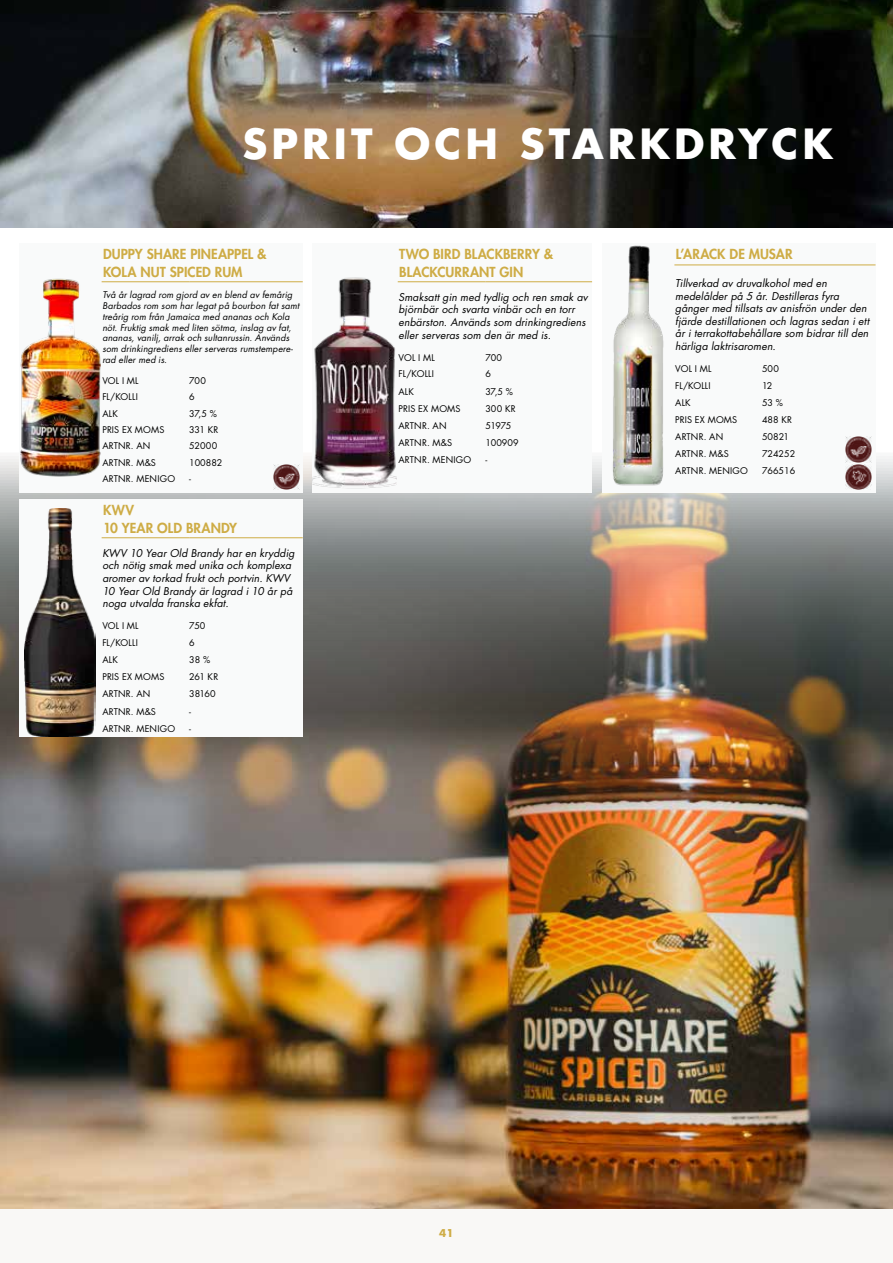
<style>
.page{position:relative;width:893px;height:1263px;background:#fff}
.page>*{position:absolute;margin:0;border:0;box-sizing:border-box;transform-origin:0 0}
.t1{font:700 40.5px "Futura Std";letter-spacing:.1em;color:#fff}
.t2{font:800 13.5px/18px "Futura Std";letter-spacing:.005em;color:#ceac45}
.t3{font:italic 10.5px/12.6px "Futura Std";letter-spacing:.01em;color:#000}
.t4{font:700 10.5px "Futura Std";color:#ceac45}
.t5{font:9px "Futura Std";letter-spacing:.02em;color:#000}
.t6{font:italic 9px/10.8px "Futura Std";letter-spacing:.015em;color:#000}
</style>
<div class="page">
<img style="left:0;top:456px;width:893px;height:753px">
<div style="left:0;top:1209px;width:893px;height:54px;background:#f9f8f6"></div>
<img style="left:0;top:0;width:893px;height:227px">
<div style="left:19px;top:500px;width:83px;height:237px;background:#f9fafa"></div>
<img style="left:25px;top:509px;width:70px;height:228px">
<div style="left:102px;top:500px;width:201px;height:237px;background:#f9fafa"></div>
<hr style="left:102px;top:537px;width:87px;height:1px;background:#ceac45">
<hr style="left:189px;top:537px;width:114px;height:1px;background:#ceac45">
<img style="left:602px;top:245px;width:72px;height:248px">
<div style="left:674px;top:244px;width:201px;height:249px;background:#f9fafa"></div>
<hr style="left:674px;top:265px;width:88px;height:1px;background:#ceac45">
<hr style="left:762px;top:265px;width:113px;height:1px;background:#ceac45">
<img style="left:846px;top:465px;width:25px;height:24px">
<img style="left:846px;top:437px;width:25px;height:25px">
<img style="left:19px;top:278px;width:83px;height:215px">
<div style="left:102px;top:244px;width:201px;height:249px;background:#f9fafa"></div>
<hr style="left:102px;top:281px;width:87px;height:1px;background:#ceac45">
<hr style="left:189px;top:281px;width:114px;height:1px;background:#ceac45">
<div style="left:312px;top:244px;width:86px;height:249px;background:#f9fafa"></div>
<img style="left:312px;top:277px;width:86px;height:212px">
<div style="left:398px;top:244px;width:194px;height:249px;background:#f9fafa"></div>
<hr style="left:398px;top:281px;width:87px;height:1px;background:#ceac45">
<hr style="left:485px;top:281px;width:107px;height:1px;background:#ceac45">
<img style="left:273px;top:464px;width:26px;height:25px">
<h1 class="t1" style="left:242px;top:117px;width:592px">SPRIT OCH STARKDRYCK</h1>
<p class="t2" style="left:103px;top:245px;width:165px">DUPPY SHARE PINEAPPEL &amp;<br>KOLA NUT SPICED RUM</p>
<p class="t6" style="left:102px;top:290px;width:199px">Två år lagrad rom gjord av en blend av femårig Barbados rom som har legat på bourbon fat samt treårig rom från Jamaica med ananas och Kola nöt. Fruktig smak med liten sötma, inslag av fat, ananas, vanilj, arrak och sultanrussin. Används som drinkingrediens eller serveras rumstempere&shy;rad eller med is.</p>
<p class="t5" style="left:102px;top:375px;width:38px">VOL I ML</p>
<p class="t5" style="left:189px;top:375px;width:18px">700</p>
<p class="t5" style="left:102px;top:391px;width:37px">FL/KOLLI</p>
<p class="t5" style="left:189px;top:391px;width:7px">6</p>
<p class="t5" style="left:102px;top:408px;width:17px">ALK</p>
<p class="t5" style="left:189px;top:408px;width:29px">37,5 %</p>
<p class="t5" style="left:102px;top:424px;width:64px">PRIS EX MOMS</p>
<p class="t5" style="left:189px;top:424px;width:31px">331 KR</p>
<p class="t5" style="left:102px;top:440px;width:50px">ARTNR. AN</p>
<p class="t5" style="left:189px;top:440px;width:30px">52000</p>
<p class="t5" style="left:102px;top:457px;width:55px">ARTNR. M&amp;S</p>
<p class="t5" style="left:189px;top:457px;width:35px">100882</p>
<p class="t5" style="left:102px;top:473px;width:74px">ARTNR. MENIGO</p>
<p class="t5" style="left:189px;top:473px;width:3px">-</p>
<p class="t2" style="left:103px;top:501px;width:135px">KWV<br>10 YEAR OLD BRANDY</p>
<p class="t3" style="left:102px;top:547px;width:194px">KWV 10 Year Old Brandy har en kryddig och nötig smak med unika och komplexa aromer av torkad frukt och portvin. KWV 10 Year Old Brandy är lagrad i 10 år på noga utvalda franska ekfat.</p>
<p class="t5" style="left:102px;top:620px;width:38px">VOL I ML</p>
<p class="t5" style="left:189px;top:620px;width:18px">750</p>
<p class="t5" style="left:102px;top:637px;width:37px">FL/KOLLI</p>
<p class="t5" style="left:189px;top:637px;width:7px">6</p>
<p class="t5" style="left:102px;top:654px;width:17px">ALK</p>
<p class="t5" style="left:189px;top:654px;width:22px">38 %</p>
<p class="t5" style="left:102px;top:671px;width:64px">PRIS EX MOMS</p>
<p class="t5" style="left:189px;top:671px;width:31px">261 KR</p>
<p class="t5" style="left:102px;top:688px;width:50px">ARTNR. AN</p>
<p class="t5" style="left:189px;top:688px;width:28px">38160</p>
<p class="t5" style="left:102px;top:705px;width:55px">ARTNR. M&amp;S</p>
<p class="t5" style="left:189px;top:705px;width:3px">-</p>
<p class="t5" style="left:102px;top:723px;width:74px">ARTNR. MENIGO</p>
<p class="t5" style="left:189px;top:723px;width:3px">-</p>
<p class="t2" style="left:399px;top:245px;width:156px">TWO BIRD BLACKBERRY &amp;<br>BLACKCURRANT GIN</p>
<p class="t3" style="left:398px;top:291px;width:191px">Smaksatt gin med tydlig och ren smak av björnbär och svarta vinbär och en torr enbärston. Används som drinkingrediens eller serveras som den är med is.</p>
<p class="t5" style="left:398px;top:352px;width:38px">VOL I ML</p>
<p class="t5" style="left:485px;top:352px;width:18px">700</p>
<p class="t5" style="left:398px;top:368px;width:37px">FL/KOLLI</p>
<p class="t5" style="left:485px;top:368px;width:7px">6</p>
<p class="t5" style="left:398px;top:386px;width:17px">ALK</p>
<p class="t5" style="left:485px;top:386px;width:29px">37,5 %</p>
<p class="t5" style="left:398px;top:403px;width:64px">PRIS EX MOMS</p>
<p class="t5" style="left:485px;top:403px;width:32px">300 KR</p>
<p class="t5" style="left:398px;top:420px;width:50px">ARTNR. AN</p>
<p class="t5" style="left:485px;top:420px;width:28px">51975</p>
<p class="t5" style="left:398px;top:437px;width:55px">ARTNR. M&amp;S</p>
<p class="t5" style="left:485px;top:437px;width:35px">100909</p>
<p class="t5" style="left:398px;top:454px;width:74px">ARTNR. MENIGO</p>
<p class="t5" style="left:485px;top:454px;width:3px">-</p>
<p class="t2" style="left:676px;top:245px;width:118px">L’ARACK DE MUSAR</p>
<p class="t3" style="left:675px;top:277px;width:195px">Tillverkad av druvalkohol med en medelålder på 5 år. Destilleras fyra gånger med tillsats av anisfrön under den fjärde destillationen och lagras sedan i ett år i terrakottabehållare som bidrar till den härliga laktrisaromen.</p>
<p class="t5" style="left:675px;top:363px;width:38px">VOL I ML</p>
<p class="t5" style="left:762px;top:363px;width:18px">500</p>
<p class="t5" style="left:675px;top:380px;width:37px">FL/KOLLI</p>
<p class="t5" style="left:762px;top:380px;width:12px">12</p>
<p class="t5" style="left:675px;top:397px;width:17px">ALK</p>
<p class="t5" style="left:762px;top:397px;width:22px">53 %</p>
<p class="t5" style="left:675px;top:414px;width:64px">PRIS EX MOMS</p>
<p class="t5" style="left:762px;top:414px;width:32px">488 KR</p>
<p class="t5" style="left:675px;top:431px;width:50px">ARTNR. AN</p>
<p class="t5" style="left:762px;top:431px;width:29px">50821</p>
<p class="t5" style="left:675px;top:448px;width:55px">ARTNR. M&amp;S</p>
<p class="t5" style="left:762px;top:448px;width:35px">724252</p>
<p class="t5" style="left:675px;top:465px;width:74px">ARTNR. MENIGO</p>
<p class="t5" style="left:762px;top:465px;width:35px">766516</p>
<p class="t4" style="left:439px;top:1226px;width:16px">41</p>
</div>
